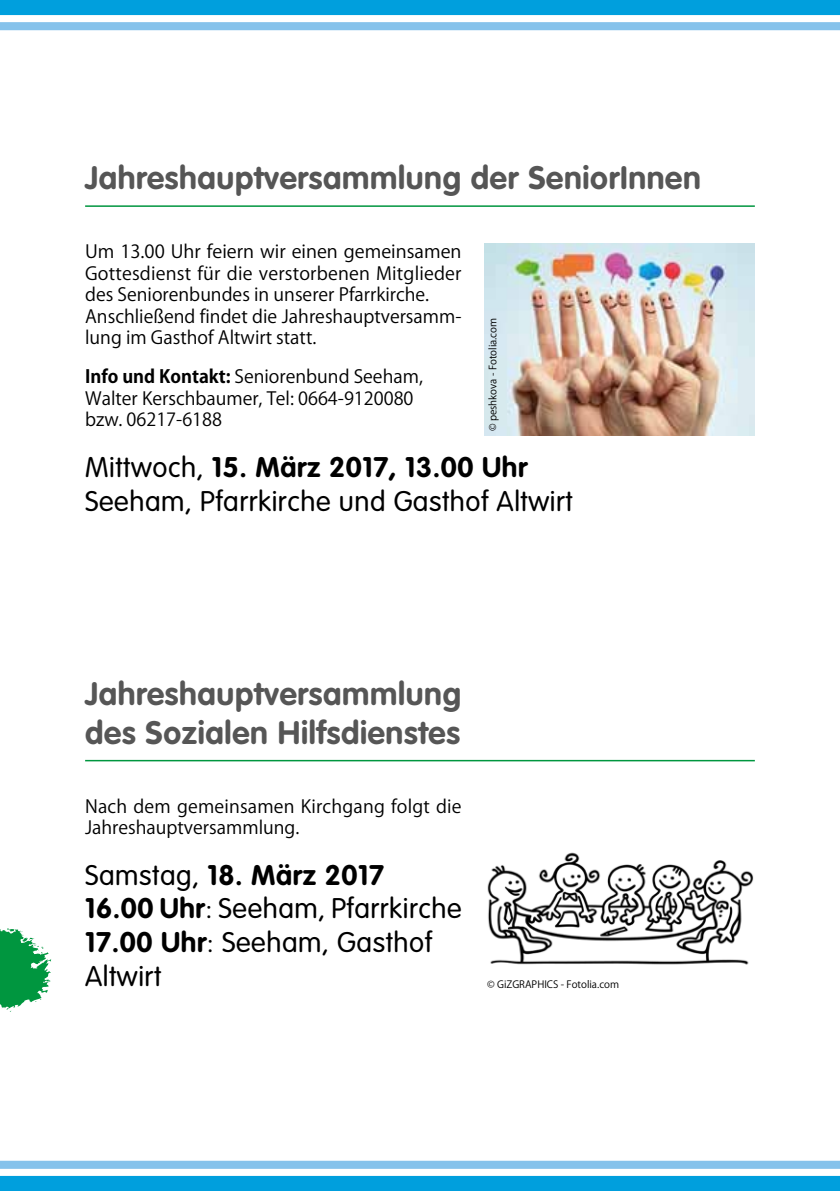
<style>
.page{position:relative;width:840px;height:1191px;background:#fff}
.page>*{position:absolute;margin:0;border:0;box-sizing:border-box;transform-origin:0 0}
.t1{font:700 32px/38.4px "VAG Rounded Std";letter-spacing:.02em;color:#565656}
.t2{font:300 28px/33.6px "VAG Rounded Std";letter-spacing:.02em;color:#000}
.t3{font:18px/21.6px "Koz Go Pro";color:#000}
.t4{font:10px "Koz Go Pro";color:#000}
.s1{font-weight:700}
</style>
<div class="page">
<div style="left:0;top:1175px;width:840px;height:16px;background:#009fdd"></div>
<svg style="left:0;top:1160px;width:840px;height:8px;background:#90c7ec"></svg>
<div style="left:0;top:0;width:840px;height:15px;background:#009fdd"></div>
<svg style="left:0;top:22px;width:840px;height:8px;background:#87c3eb"></svg>
<svg style="left:0;top:928px;width:52px;height:83px"></svg>
<img style="left:487px;top:852px;width:267px;height:113px">
<img style="left:484px;top:244px;width:270px;height:191px">
<hr style="left:85px;top:760px;width:669px;height:1px;background:#00963f">
<hr style="left:85px;top:205px;width:669px;height:2px;background:#00963f">
<h1 class="t1" style="left:85px;top:160px;width:617px">Jahreshauptversammlung der SeniorInnen</h1>
<p class="t3" style="left:85px;top:241px;width:378px">Um 13.00 Uhr feiern wir einen gemeinsamen Gottesdienst für die verstorbenen Mitglieder des Seniorenbundes in unserer Pfarrkirche.<br>Anschließend findet die Jahreshauptversamm&shy;lung im Gasthof Altwirt statt.</p>
<p class="t3" style="left:85px;top:366px;width:339px"><span class="s1">Info und Kontakt:</span> Seniorenbund Seeham,<br>Walter Kerschbaumer, Tel: 0664-9120080 bzw. 06217-6188</p>
<h2 class="t2" style="left:85px;top:451px;width:489px">Mittwoch, <span class="s1">15. März 2017, 13.00 Uhr<br></span>Seeham, Pfarrkirche und Gasthof Altwirt</h2>
<p class="t4" style="left:486px;top:431px;width:115px;rotate:-90deg">© peshkova - Fotolia.com</p>
<h1 class="t1" style="left:85px;top:676px;width:377px">Jahreshauptversammlung des Sozialen Hilfsdienstes</h1>
<p class="t3" style="left:85px;top:795px;width:378px">Nach dem gemeinsamen Kirchgang folgt die<br>Jahreshauptversammlung.</p>
<h2 class="t2" style="left:85px;top:859px;width:378px">Samstag, <span class="s1">18. März 2017<br>16.00 Uhr</span>: Seeham, Pfarrkirche<br><span class="s1">17.00 Uhr</span>: Seeham, Gasthof<br>Altwirt</h2>
<p class="t4" style="left:487px;top:977px;width:133px">© GiZGRAPHICS - Fotolia.com</p>
</div>
